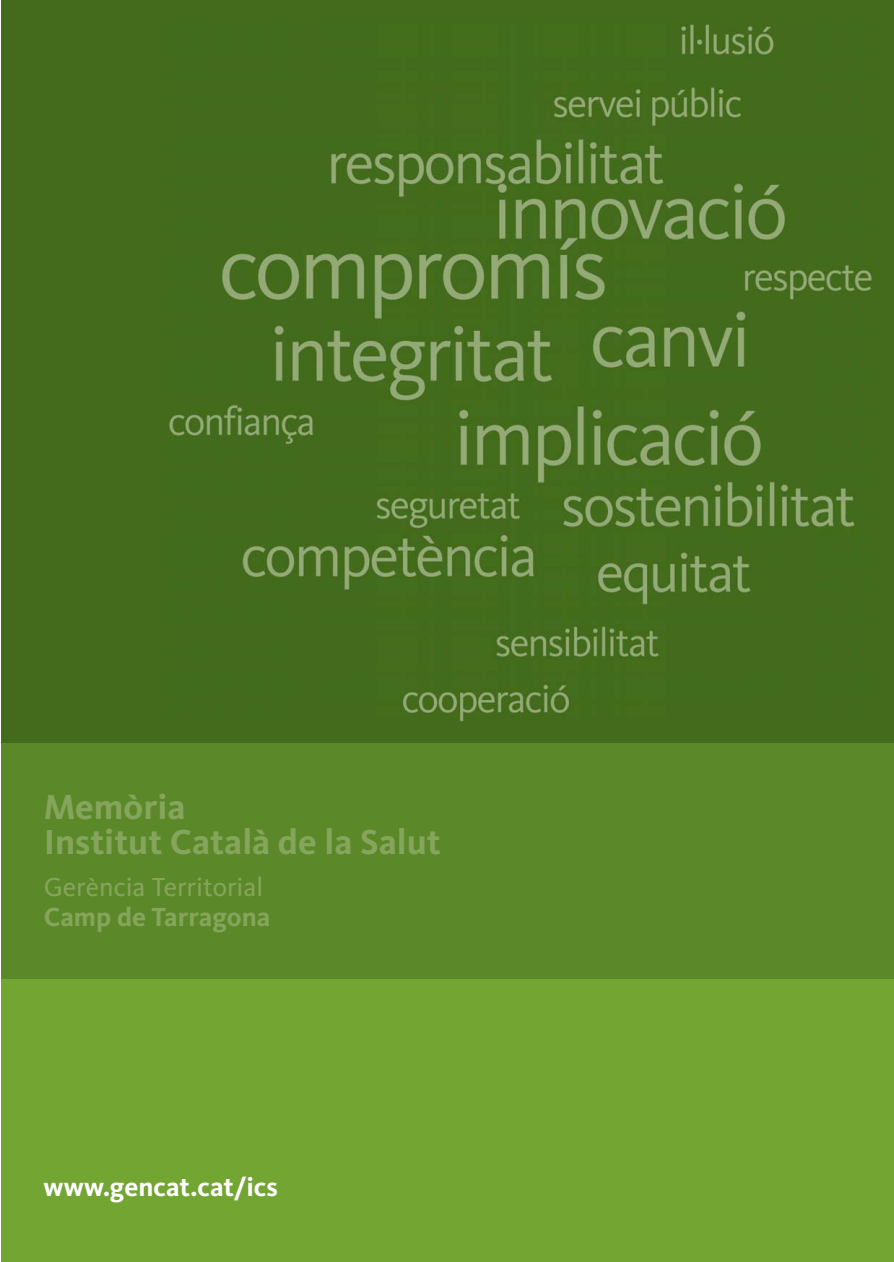
<style>
.page{position:relative;width:894px;height:1262px;background:#fff}
.page>*{position:absolute;margin:0;border:0;box-sizing:border-box;transform-origin:0 0}
.t1{font:700 36px/34.5px "Kievit";color:#86a55c}
.t2{font:27px "Kievit";color:#86a55c}
.t3{font:700 27px "Kievit";letter-spacing:.005em;color:#fff}
.t4{font:700 27px "Kievit";color:#86a55c}
</style>
<div class="page">
<div style="left:1px;top:978px;width:892px;height:283px;background:#73a533"></div>
<div style="left:1px;top:743px;width:892px;height:235px;background:#5b8828"></div>
<div style="left:1px;top:0;width:892px;height:743px;background:#436b1b"></div>
<img style="left:169px;top:25px;width:702px;height:697px">
<p class="t1" style="left:44px;top:793px;width:398px">Memòria<br>Institut Català de la Salut</p>
<p class="t2" style="left:44px;top:877px;width:221px">Gerència Territorial</p>
<p class="t4" style="left:44px;top:907px;width:228px">Camp de Tarragona</p>
<p class="t3" style="left:43px;top:1176px;width:236px">www.gencat.cat/ics</p>
</div>
